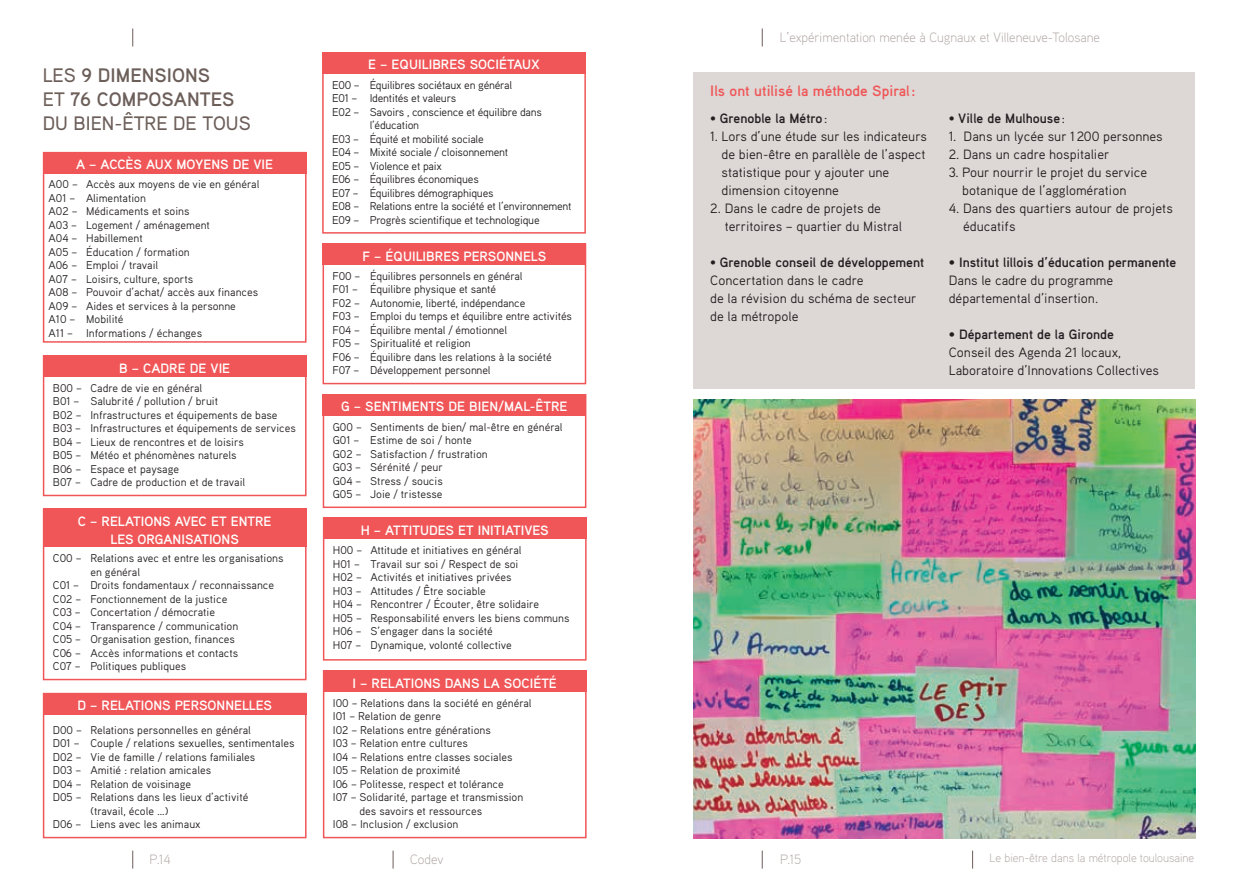
<style>
.page{position:relative;width:1259px;height:893px;background:#fff}
.page>*{position:absolute;margin:0;border:0;box-sizing:border-box;transform-origin:0 0}
.t1{font:700 19.5px/24px "Aaux Pro";color:#6c5e59}
.t2{font:700 15px "Aaux Pro";color:#f05657}
.t3{font:13.5px/18px "Aaux Pro";color:#231f20}
.t4{font:700 13.5px/18px "Aaux Pro";color:#fff;text-align:center}
.t5{font:700 13.5px "Aaux Pro";color:#231f20}
.t6{font:300 13.5px "Aaux Pro";color:#b1a7a4}
.t7{font:300 12px "Aaux Pro";color:#b1a7a4}
.t8{font:11.25px/13.5px "Aaux Pro";color:#231f20}
.t9{font:11.25px "Aaux Pro";letter-spacing:-.02em;color:#231f20}
.s1{font-weight:500}
.s2{font-weight:400}
.s3{font-weight:700}
</style>
<div class="page">
<svg style="left:762px;top:851px;width:1px;height:18px"></svg>
<svg style="left:762px;top:28px;width:1px;height:18px"></svg>
<svg style="left:972px;top:851px;width:1px;height:18px"></svg>
<svg style="left:393px;top:851px;width:1px;height:18px"></svg>
<svg style="left:132px;top:851px;width:1px;height:18px"></svg>
<svg style="left:132px;top:28px;width:1px;height:18px"></svg>
<div style="left:322px;top:243px;width:264px;height:141px;border:2px solid #f05657"></div>
<div style="left:322px;top:243px;width:264px;height:22px;background:#f05657"></div>
<div style="left:322px;top:52px;width:264px;height:182px;border:2px solid #f05657"></div>
<div style="left:322px;top:52px;width:264px;height:21px;background:#f05657"></div>
<div style="left:43px;top:355px;width:263px;height:141px;border:2px solid #f05657"></div>
<div style="left:43px;top:355px;width:263px;height:21px;background:#f05657"></div>
<div style="left:43px;top:509px;width:263px;height:171px;border:2px solid #f05657"></div>
<div style="left:43px;top:509px;width:263px;height:38px;background:#f05657"></div>
<div style="left:43px;top:693px;width:263px;height:145px;border:2px solid #f05657"></div>
<div style="left:43px;top:693px;width:263px;height:21px;background:#f05657"></div>
<div style="left:43px;top:152px;width:263px;height:191px;border:2px solid #f05657"></div>
<div style="left:43px;top:152px;width:263px;height:21px;background:#f05657"></div>
<div style="left:323px;top:394px;width:263px;height:114px;border:2px solid #f05657"></div>
<div style="left:322px;top:394px;width:264px;height:21px;background:#f05657"></div>
<div style="left:323px;top:670px;width:263px;height:168px;border:2px solid #f05657"></div>
<div style="left:323px;top:670px;width:263px;height:21px;background:#f05657"></div>
<div style="left:323px;top:518px;width:263px;height:143px;border:2px solid #f05657"></div>
<div style="left:323px;top:518px;width:263px;height:21px;background:#f05657"></div>
<img style="left:693px;top:400px;width:502px;height:438px">
<div style="left:693px;top:72px;width:502px;height:317px;background:#ddd8d6"></div>
<h1 class="t1" style="left:43px;top:63px;width:209px"><span class="s1">LES</span> 9 DIMENSIONS<br><span class="s1">ET</span> 76 COMPOSANTES<br><span class="s1">DU BIEN-ÊTRE DE TOUS</span></h1>
<p class="t4" style="left:76px;top:155px;width:198px">A – ACCÈS AUX MOYENS DE VIE</p>
<p class="t8" style="left:49px;top:177px;width:212px">A00 – Accès aux moyens de vie en général<br>A01 – Alimentation<br>A02 – Médicaments et soins<br>A03 – Logement / aménagement<br>A04 – Habillement<br>A05 – Éducation / formation<br>A06 – Emploi / travail<br>A07 – Loisirs, culture, sports<br>A08 – Pouvoir d’achat/ accès aux finances<br>A09 – Aides et services à la personne<br>A10 – Mobilité<br>A11 – Informations / échanges</p>
<p class="t4" style="left:119px;top:358px;width:113px">B – CADRE DE VIE</p>
<p class="t8" style="left:53px;top:381px;width:244px">B00 – Cadre de vie en général<br>B01 – Salubrité / pollution / bruit<br>B02 – Infrastructures et équipements de base B03 – Infrastructures et équipements de services B04 – Lieux de rencontres et de loisirs<br>B05 – Météo et phénomènes naturels<br>B06 – Espace et paysage<br>B07 – Cadre de production et de travail</p>
<p class="t4" style="left:78px;top:511px;width:195px">C – RELATIONS AVEC ET ENTRE<br>LES ORGANISATIONS</p>
<p class="t8" style="left:53px;top:551px;width:232px">C00 – Relations avec et entre les organisations</p>
<p class="t8" style="left:90px;top:565px;width:51px">en général</p>
<p class="t8" style="left:53px;top:578px;width:223px">C01 – Droits fondamentaux / reconnaissance</p>
<p class="t8" style="left:53px;top:592px;width:176px">C02 – Fonctionnement de la justice</p>
<p class="t8" style="left:53px;top:605px;width:164px">C03 – Concertation / démocratie</p>
<p class="t8" style="left:53px;top:619px;width:187px">C04 – Transparence / communication</p>
<p class="t8" style="left:53px;top:632px;width:184px">C05 – Organisation gestion, finances</p>
<p class="t8" style="left:53px;top:646px;width:187px">C06 – Accès informations et contacts</p>
<p class="t8" style="left:53px;top:659px;width:135px">C07 – Politiques publiques</p>
<p class="t4" style="left:77px;top:696px;width:196px">D – RELATIONS PERSONNELLES</p>
<p class="t8" style="left:53px;top:723px;width:200px">D00 – Relations personnelles en général</p>
<p class="t8" style="left:53px;top:736px;width:243px">D01 – Couple / relations sexuelles, sentimentales</p>
<p class="t8" style="left:53px;top:750px;width:204px">D02 – Vie de famille / relations familiales</p>
<p class="t8" style="left:53px;top:763px;width:160px">D03 – Amitié : relation amicales</p>
<p class="t8" style="left:53px;top:777px;width:140px">D04 – Relation de voisinage</p>
<p class="t8" style="left:53px;top:790px;width:197px">D05 – Relations dans les lieux d’activité</p>
<p class="t8" style="left:90px;top:804px;width:80px">(travail, école …)</p>
<p class="t8" style="left:53px;top:817px;width:149px">D06 – Liens avec les animaux</p>
<p class="t4" style="left:368px;top:55px;width:173px">E – EQUILIBRES SOCIÉTAUX</p>
<p class="t9" style="left:332px;top:78px;width:181px">E00 – Équilibres sociétaux en général</p>
<p class="t9" style="left:332px;top:91px;width:125px">E01 – Identités et valeurs</p>
<p class="t9" style="left:332px;top:105px;width:211px">E02 – Savoirs , conscience et équilibre dans</p>
<p class="t9" style="left:370px;top:118px;width:51px">l’éducation</p>
<p class="t9" style="left:332px;top:132px;width:153px">E03 – Équité et mobilité sociale</p>
<p class="t9" style="left:332px;top:145px;width:177px">E04 – Mixité sociale / cloisonnement</p>
<p class="t9" style="left:332px;top:159px;width:111px">E05 – Violence et paix</p>
<p class="t9" style="left:332px;top:172px;width:148px">E06 – Équilibres économiques</p>
<p class="t9" style="left:332px;top:186px;width:163px">E07 – Équilibres démographiques</p>
<p class="t9" style="left:332px;top:199px;width:241px">E08 – Relations entre la société et l’environnement</p>
<p class="t9" style="left:332px;top:213px;width:209px">E09 – Progrès scientifique et technologique</p>
<p class="t4" style="left:362px;top:246px;width:185px">F – ÉQUILIBRES PERSONNELS</p>
<p class="t8" style="left:332px;top:269px;width:241px">F00 – Équilibres personnels en général<br>F01 – Équilibre physique et santé<br>F02 – Autonomie, liberté, indépendance<br>F03 – Emploi du temps et équilibre entre activités F04 – Équilibre mental / émotionnel<br>F05 – Spiritualité et religion<br>F06 – Équilibre dans les relations à la société F07 – Développement personnel</p>
<p class="t4" style="left:341px;top:397px;width:228px">G – SENTIMENTS DE BIEN/MAL-ÊTRE</p>
<p class="t8" style="left:333px;top:419px;width:231px">G00 – Sentiments de bien/ mal-être en général<br>G01 – Estime de soi / honte<br>G02 – Satisfaction / frustration<br>G03 – Sérénité / peur<br>G04 – Stress / soucis<br>G05 – Joie / tristesse</p>
<p class="t4" style="left:361px;top:521px;width:189px">H – ATTITUDES ET INITIATIVES</p>
<p class="t8" style="left:333px;top:543px;width:238px">H00 – Attitude et initiatives en général<br>H01 – Travail sur soi / Respect de soi<br>H02 – Activités et initiatives privées<br>H03 – Attitudes / Être sociable<br>H04 – Rencontrer / Écouter, être solidaire<br>H05 – Responsabilité envers les biens communs H06 – S’engager dans la société<br>H07 – Dynamique, volonté collective</p>
<p class="t4" style="left:352px;top:673px;width:206px">I – RELATIONS DANS LA SOCIÉTÉ</p>
<p class="t8" style="left:333px;top:696px;width:200px">I00 – Relations dans la société en général</p>
<p class="t8" style="left:333px;top:709px;width:110px">I01 – Relation de genre</p>
<p class="t8" style="left:333px;top:723px;width:159px">I02 – Relations entre générations</p>
<p class="t8" style="left:333px;top:736px;width:137px">I03 – Relation entre cultures</p>
<p class="t8" style="left:333px;top:750px;width:181px">I04 – Relations entre classes sociales</p>
<p class="t8" style="left:333px;top:763px;width:129px">I05 – Relation de proximité</p>
<p class="t8" style="left:333px;top:777px;width:172px">I06 – Politesse, respect et tolérance</p>
<p class="t8" style="left:333px;top:790px;width:192px">I07 – Solidarité, partage et transmission</p>
<p class="t8" style="left:359px;top:804px;width:124px">des savoirs et ressources</p>
<p class="t8" style="left:333px;top:817px;width:127px">I08 – Inclusion / exclusion</p>
<p class="t6" style="left:150px;top:850px;width:23px">P.14</p>
<p class="t6" style="left:410px;top:850px;width:35px">Codev</p>
<p class="t6" style="left:780px;top:28px;width:322px">L’expérimentation menée à Cugnaux et Villeneuve-Tolosane</p>
<h2 class="t2" style="left:710px;top:81px;width:207px">Ils ont utilisé la méthode Spiral:</h2>
<p class="t5" style="left:710px;top:109px;width:118px"><span class="s2">•</span> Grenoble la Métro<span class="s2">:</span></p>
<p class="t3" style="left:721px;top:127px;width:207px;text-indent:-11px">1. Lors d’une étude sur les indicateurs de bien-être en parallèle de l’aspect statistique pour y ajouter une dimension citoyenne</p>
<p class="t3" style="left:724px;top:199px;width:179px;text-indent:-14px">2. Dans le cadre de projets de territoires – quartier du Mistral</p>
<p class="t3" style="left:710px;top:253px;width:215px">• <span class="s3">Grenoble conseil de développement<br></span>Concertation dans le cadre<br>de la révision du schéma de secteur de la métropole</p>
<p class="t5" style="left:948px;top:109px;width:118px"><span class="s2">•</span> Ville de Mulhouse<span class="s2">:</span></p>
<p class="t3" style="left:948px;top:127px;width:215px">1. Dans un lycée sur 1200 personnes</p>
<p class="t3" style="left:948px;top:145px;width:162px">2. Dans un cadre hospitalier</p>
<p class="t3" style="left:948px;top:163px;width:200px;text-align:center">3. Pour nourrir le projet du service botanique de l’agglomération</p>
<p class="t3" style="left:963px;top:199px;width:211px;text-indent:-14px">4. Dans des quartiers autour de projets éducatifs</p>
<p class="t5" style="left:948px;top:253px;width:229px">• Institut lillois d’éducation permanente</p>
<p class="t3" style="left:948px;top:271px;width:166px">Dans le cadre du programme départemental d’insertion.</p>
<p class="t5" style="left:948px;top:325px;width:167px">• Département de la Gironde</p>
<p class="t3" style="left:948px;top:343px;width:212px">Conseil des Agenda 21 locaux,<br>Laboratoire d’Innovations Collectives</p>
<p class="t6" style="left:780px;top:850px;width:23px">P.15</p>
<p class="t7" style="left:989px;top:850px;width:206px">Le bien-être dans la métropole toulousaine</p>
</div>
